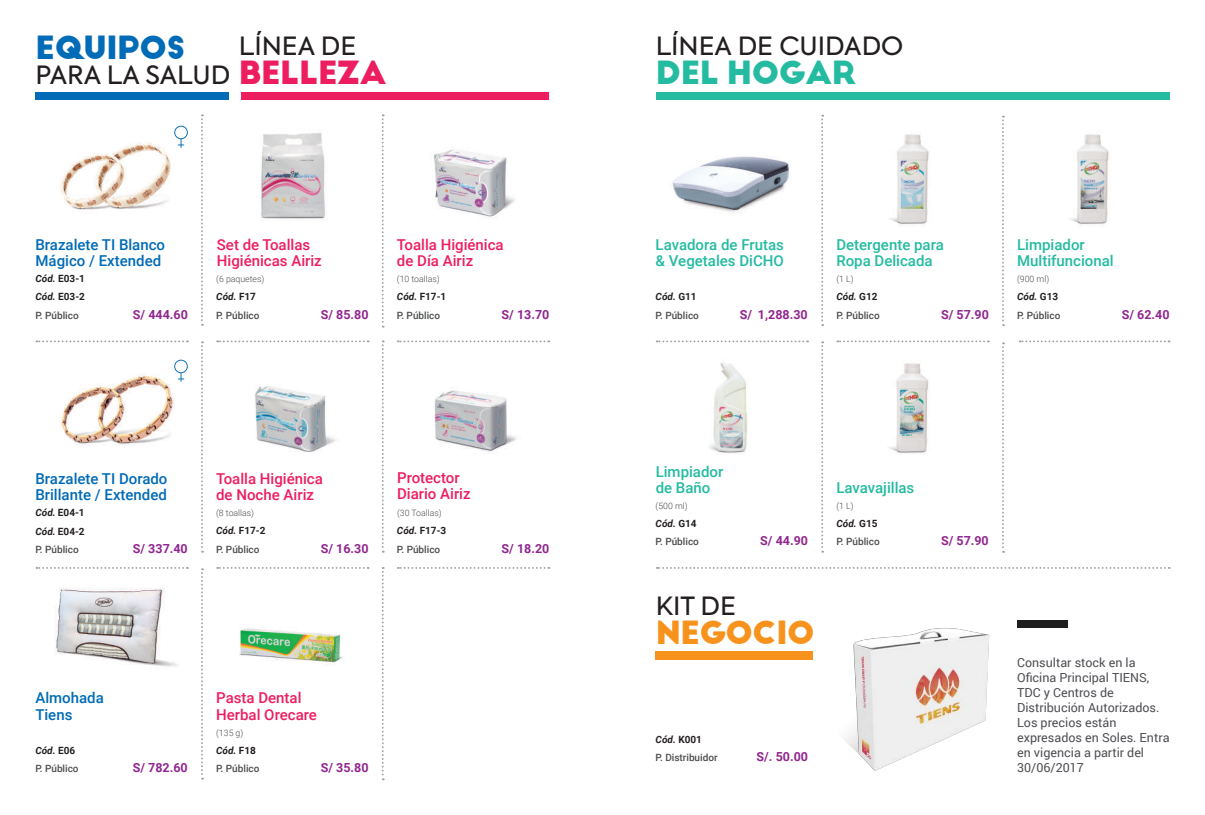
<style>
.page{position:relative;width:1205px;height:815px;background:#fff}
.page>*{position:absolute;margin:0;border:0;box-sizing:border-box;transform-origin:0 0}
.t1{font:31.25px "Big John";letter-spacing:-.02em;color:#24bba1;scale:1.04 1}
.t2{font:31.25px "Big John";letter-spacing:-.02em;color:#ed1e60;scale:1.04 1}
.t3{font:31.25px "Big John";letter-spacing:-.02em;color:#006bb6;scale:1.04 1}
.t4{font:31.25px "Big John";letter-spacing:-.025em;color:#f7931d;scale:1.04 1}
.t5{font:25px "Axiforma";color:#231f20;scale:1.04 1}
.t6{font:500 15px/16.2px "Roboto";color:#ed1e60}
.t7{font:500 15px/16.2px "Roboto";color:#24bba1}
.t8{font:500 15px/16.2px "Roboto";color:#006bb6}
.t9{font:12.5px/15px "Roboto";color:#4f4d53}
.t10{font:700 12.5px "Roboto";color:#90268f}
.t11{font:500 10px/18.4px "Roboto";color:#4b4c4d}
.t12{font:700 10px "Roboto";color:#231f20}
.t13{font:italic 700 10px "Roboto";color:#231f20}
.t14{font:300 8.75px "Roboto";color:#4b4c4d}
.s1{font-weight:700;font-style:italic;color:#231f20}
.s2{font-weight:700;color:#231f20}
.s3{font-style:italic}
.s4{font-style:normal}
</style>
<div class="page">
<img style="left:255px;top:386px;width:81px;height:66px">
<img style="left:434px;top:390px;width:83px;height:64px">
<img style="left:261px;top:133px;width:64px;height:86px">
<img style="left:433px;top:149px;width:82px;height:69px">
<img style="left:239px;top:628px;width:104px;height:35px">
<img style="left:60px;top:142px;width:111px;height:68px">
<img style="left:61px;top:374px;width:114px;height:72px">
<img style="left:35px;top:568px;width:143px;height:99px">
<img style="left:888px;top:363px;width:41px;height:90px">
<img style="left:889px;top:134px;width:40px;height:91px">
<img style="left:709px;top:362px;width:38px;height:91px">
<img style="left:1069px;top:134px;width:40px;height:91px">
<img style="left:672px;top:156px;width:117px;height:57px">
<img style="left:844px;top:628px;width:146px;height:143px">
<svg style="left:201px;top:114px;width:2px;height:212px"></svg>
<svg style="left:382px;top:114px;width:2px;height:214px"></svg>
<div style="left:241px;top:92px;width:308px;height:8px;background:#ed1e60"></div>
<div style="left:35px;top:92px;width:194px;height:8px;background:#006bb6"></div>
<svg style="left:174px;top:360px;width:14px;height:22px"></svg>
<svg style="left:174px;top:126px;width:14px;height:22px"></svg>
<svg style="left:201px;top:341px;width:2px;height:212px"></svg>
<svg style="left:201px;top:568px;width:2px;height:212px"></svg>
<svg style="left:382px;top:567px;width:2px;height:213px"></svg>
<svg style="left:382px;top:340px;width:2px;height:213px"></svg>
<svg style="left:36px;top:340px;width:152px;height:2px"></svg>
<svg style="left:217px;top:340px;width:152px;height:2px"></svg>
<svg style="left:217px;top:567px;width:152px;height:2px"></svg>
<svg style="left:398px;top:567px;width:151px;height:2px"></svg>
<svg style="left:398px;top:340px;width:151px;height:2px"></svg>
<svg style="left:36px;top:567px;width:152px;height:2px"></svg>
<div style="left:656px;top:92px;width:513px;height:8px;background:#24bba1"></div>
<div style="left:656px;top:652px;width:157px;height:8px;background:#f7931d"></div>
<svg style="left:657px;top:567px;width:512px;height:2px"></svg>
<svg style="left:821px;top:115px;width:2px;height:211px"></svg>
<svg style="left:1002px;top:116px;width:2px;height:210px"></svg>
<svg style="left:1002px;top:342px;width:2px;height:211px"></svg>
<svg style="left:821px;top:341px;width:2px;height:212px"></svg>
<svg style="left:657px;top:340px;width:151px;height:2px"></svg>
<svg style="left:837px;top:340px;width:152px;height:2px"></svg>
<svg style="left:1020px;top:340px;width:149px;height:2px"></svg>
<div style="left:1017px;top:620px;width:51px;height:8px;background:#1e1f1e"></div>
<h1 class="t3" style="left:35px;top:33px;width:146px">EQUIPOS</h1>
<h2 class="t5" style="left:35px;top:59px;width:189px">PARA LA SALUD</h2>
<h2 class="t5" style="left:239px;top:29px;width:114px">LÍNEA DE</h2>
<h1 class="t2" style="left:239px;top:59px;width:144px">BELLEZA</h1>
<h2 class="t5" style="left:656px;top:30px;width:240px">LÍNEA DE CUIDADO</h2>
<h1 class="t1" style="left:656px;top:59px;width:194px">DEL HOGAR</h1>
<h3 class="t7" style="left:655px;top:236px;width:130px">Lavadora de Frutas &amp; Vegetales DiCHO</h3>
<h3 class="t6" style="left:217px;top:236px;width:106px">Set de Toallas<br>Higiénicas Airiz</h3>
<p class="t14" style="left:216px;top:273px;width:50px">(6 paquetes)</p>
<p class="t11" style="left:216px;top:287px;width:45px"><span class="s1">Cód.</span> <span class="s2">F17<br></span>P. Público</p>
<h3 class="t6" style="left:397px;top:236px;width:108px">Toalla Higiénica de Día Airiz</h3>
<p class="t14" style="left:397px;top:273px;width:44px">(10 toallas)</p>
<p class="t10" style="left:501px;top:306px;width:49px">S/ 13.70</p>
<h3 class="t8" style="left:35px;top:236px;width:131px">Brazalete TI Blanco<br>Mágico / Extended</h3>
<h3 class="t7" style="left:836px;top:236px;width:109px">Detergente para<br>Ropa Delicada</h3>
<p class="t12" style="left:35px;top:272px;width:51px"><span class="s3">Cód.</span> E03-1</p>
<p class="t14" style="left:836px;top:273px;width:19px">(1 L)</p>
<p class="t13" style="left:836px;top:290px;width:43px">Cód. <span class="s4">G12</span></p>
<p class="t11" style="left:397px;top:287px;width:51px"><span class="s1">Cód.</span> <span class="s2">F17-1<br></span>P. Público</p>
<p class="t11" style="left:656px;top:287px;width:45px"><span class="s1">Cód.</span> <span class="s2">G11<br></span>P. Público</p>
<p class="t12" style="left:35px;top:290px;width:51px"><span class="s3">Cód.</span> E03-2</p>
<p class="t11" style="left:836px;top:306px;width:45px">P. Público</p>
<p class="t10" style="left:941px;top:306px;width:49px">S/ 57.90</p>
<p class="t10" style="left:321px;top:306px;width:49px">S/ 85.80</p>
<p class="t10" style="left:740px;top:306px;width:70px">S/ 1,288.30</p>
<p class="t10" style="left:133px;top:306px;width:56px">S/ 444.60</p>
<p class="t11" style="left:35px;top:306px;width:45px">P. Público</p>
<h3 class="t7" style="left:1017px;top:236px;width:98px">Limpiador<br>Multifuncional</h3>
<p class="t14" style="left:1017px;top:273px;width:34px">(900 ml)</p>
<p class="t11" style="left:1017px;top:287px;width:45px"><span class="s1">Cód.</span> <span class="s2">G13<br></span>P. Público</p>
<p class="t10" style="left:1122px;top:306px;width:49px">S/ 62.40</p>
<h3 class="t8" style="left:35px;top:470px;width:134px">Brazalete TI Dorado<br>Brillante / Extended</h3>
<h3 class="t6" style="left:216px;top:470px;width:108px">Toalla Higiénica de Noche Airiz</h3>
<p class="t12" style="left:35px;top:506px;width:51px"><span class="s3">Cód.</span> E04-1</p>
<p class="t12" style="left:35px;top:524px;width:51px"><span class="s3">Cód.</span> E04-2</p>
<p class="t14" style="left:216px;top:507px;width:39px">(8 toallas)</p>
<p class="t12" style="left:216px;top:524px;width:51px"><span class="s3">Cód.</span> F17-2</p>
<p class="t11" style="left:35px;top:540px;width:45px">P. Público</p>
<p class="t10" style="left:133px;top:540px;width:56px">S/ 337.40</p>
<p class="t11" style="left:216px;top:540px;width:45px">P. Público</p>
<p class="t10" style="left:321px;top:540px;width:49px">S/ 16.30</p>
<h3 class="t6" style="left:397px;top:469px;width:75px">Protector<br>Diario Airiz</h3>
<p class="t14" style="left:397px;top:507px;width:46px">(30 Toallas)</p>
<p class="t11" style="left:397px;top:521px;width:51px"><span class="s1">Cód.</span> <span class="s2">F17-3<br></span>P. Público</p>
<p class="t10" style="left:501px;top:540px;width:49px">S/ 18.20</p>
<h3 class="t7" style="left:656px;top:462px;width:69px">Limpiador de Baño</h3>
<h3 class="t7" style="left:836px;top:479px;width:79px">Lavavajillas</h3>
<p class="t14" style="left:656px;top:499px;width:34px">(500 ml)</p>
<p class="t14" style="left:836px;top:499px;width:19px">(1 L)</p>
<p class="t10" style="left:760px;top:532px;width:49px">S/ 44.90</p>
<p class="t10" style="left:941px;top:532px;width:49px">S/ 57.90</p>
<p class="t13" style="left:656px;top:516px;width:43px">Cód. <span class="s4">G14</span></p>
<p class="t13" style="left:836px;top:516px;width:43px">Cód. <span class="s4">G15</span></p>
<p class="t11" style="left:656px;top:532px;width:45px">P. Público</p>
<p class="t11" style="left:836px;top:532px;width:45px">P. Público</p>
<h2 class="t5" style="left:656px;top:590px;width:79px">KIT DE</h2>
<h1 class="t4" style="left:656px;top:619px;width:154px">NEGOCIO</h1>
<h3 class="t8" style="left:35px;top:689px;width:70px">Almohada<br>Tiens</h3>
<p class="t11" style="left:35px;top:741px;width:45px"><span class="s1">Cód.</span> <span class="s2">E06<br></span>P. Público</p>
<p class="t10" style="left:133px;top:759px;width:56px">S/ 782.60</p>
<h3 class="t6" style="left:216px;top:689px;width:102px">Pasta Dental<br>Herbal Orecare</h3>
<p class="t14" style="left:216px;top:726px;width:29px">(135 g)</p>
<p class="t11" style="left:216px;top:740px;width:45px"><span class="s1">Cód.</span> <span class="s2">F18<br></span>P. Público</p>
<p class="t10" style="left:321px;top:759px;width:49px">S/ 35.80</p>
<p class="t11" style="left:656px;top:730px;width:63px"><span class="s1">Cód.</span> <span class="s2">K001<br></span>P. Distribuidor</p>
<p class="t10" style="left:756px;top:748px;width:53px">S/. 50.00</p>
<p class="t9" style="left:1017px;top:655px;width:154px">Consultar stock en la<br>Oficina Principal TIENS,<br>TDC y Centros de<br>Distribución Autorizados.<br>Los precios están expresados en Soles. Entra en vigencia a partir del<br>30/06/2017</p>
</div>
